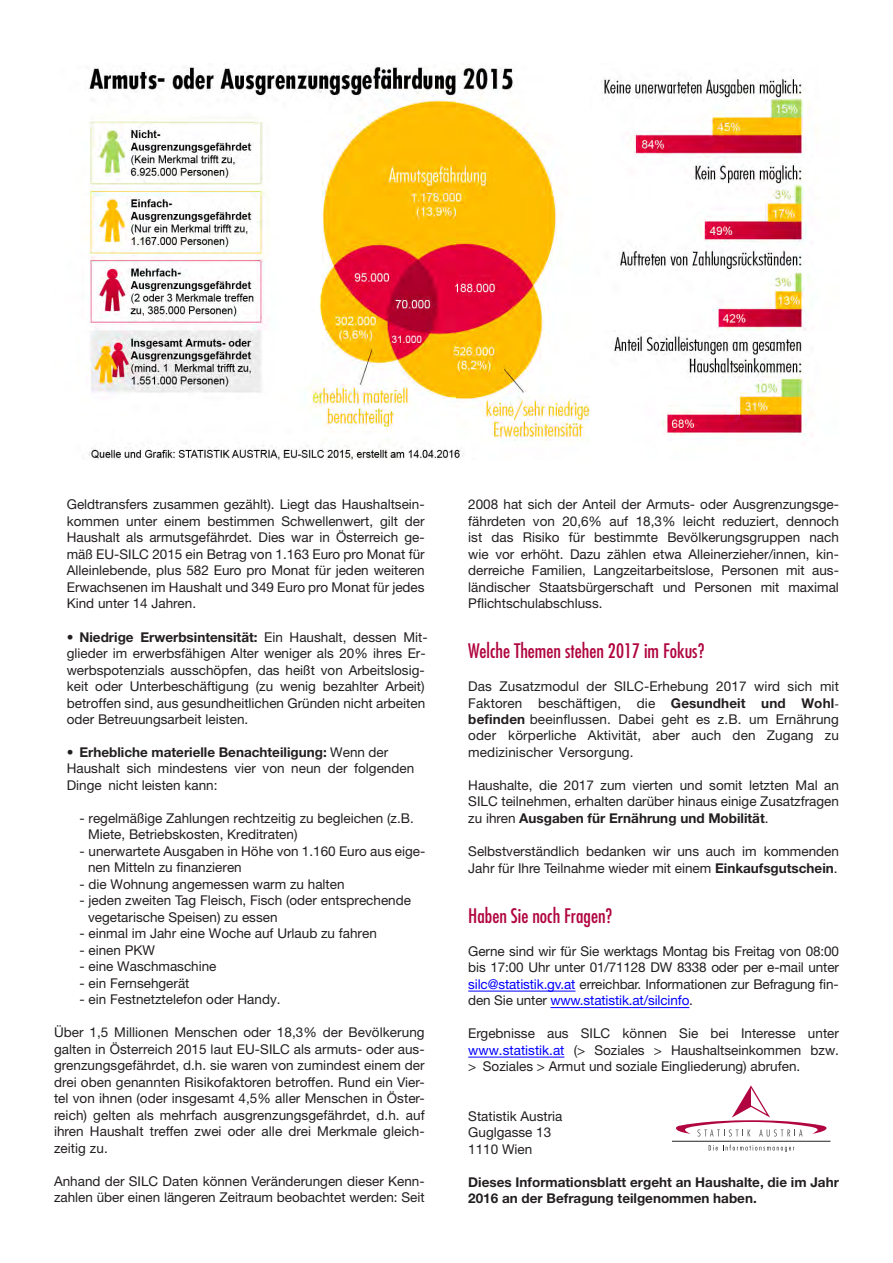
<style>
.page{position:relative;width:893px;height:1263px;background:#fff}
.page>*{position:absolute;margin:0;border:0;box-sizing:border-box;transform-origin:0 0}
.Fett{font:condensed 19.5px "Futura";color:#b00540}
.Fett-2{font:13.5px/16.5px "Helvetica Neue";color:#231f20;text-align:justify}
.Fliesstext{font:13.5px/16.5px "Helvetica Neue";color:#231f20;text-align:justify}
.Aufzählungen_2{font:13.5px/16.5px "Helvetica Neue";color:#231f20}
.Fett-3{font:700 13.5px/16.5px "Helvetica Neue LT Pro";color:#231f20}
.s1{font-family:"Helvetica Neue LT Pro";font-weight:700}
.s2{color:#00f}
</style>
<div class="page">
<img style="left:87px;top:66px;width:730px;height:394px">
<svg style="left:709px;top:1145px;width:85px;height:7px"></svg>
<svg style="left:676px;top:1085px;width:150px;height:51px"></svg>
<hr style="left:672px;top:1141px;width:158px;height:1px;background:#231f20">
<hr style="left:468px;top:991px;width:107px;height:1px;background:#00f">
<hr style="left:550px;top:1007px;width:139px;height:1px;background:#00f">
<hr style="left:468px;top:1057px;width:96px;height:1px;background:#00f">
<p class="Fliesstext" style="left:67px;top:496px;width:359px">Geldtransfers zusammen gezählt). Liegt das Haushaltsein&shy;kommen unter einem bestimmen Schwellenwert, gilt der Haushalt als armutsgefährdet. Dies war in Österreich ge&shy;mäß EU-SILC 2015 ein Betrag von 1.163 Euro pro Monat für Alleinlebende, plus 582 Euro pro Monat für jeden weiteren Erwachsenen im Haushalt und 349 Euro pro Monat für jedes Kind unter 14 Jahren.</p>
<p class="Aufzählungen_2" style="left:67px;top:628px;width:362px">• <span class="s1">Niedrige Erwerbsintensität:</span> Ein Haushalt, dessen Mit&shy;glieder im erwerbsfähigen Alter weniger als 20% ihres Er&shy;werbspotenzials ausschöpfen, das heißt von Arbeitslosig&shy;keit oder Unterbeschäftigung (zu wenig bezahlter Arbeit) betroffen sind, aus gesundheitlichen Gründen nicht arbeiten oder Betreuungsarbeit leisten.</p>
<p class="Aufzählungen_2" style="left:67px;top:743px;width:349px">• <span class="s1">Erhebliche materielle Benachteiligung:</span> Wenn der<br>Haushalt sich mindestens vier von neun der folgenden<br>Dinge nicht leisten kann:</p>
<p class="Aufzählungen_2" style="left:88px;top:809px;width:327px;text-indent:-8px">- regelmäßige Zahlungen rechtzeitig zu begleichen (z.B.<br>Miete, Betriebskosten, Kreditraten)</p>
<p class="Aufzählungen_2" style="left:88px;top:842px;width:339px;text-indent:-8px">- unerwartete Ausgaben in Höhe von 1.160 Euro aus eige&shy;nen Mitteln zu finanzieren</p>
<p class="Aufzählungen_2" style="left:80px;top:875px;width:267px">- die Wohnung angemessen warm zu halten</p>
<p class="Aufzählungen_2" style="left:88px;top:892px;width:325px;text-indent:-8px">- jeden zweiten Tag Fleisch, Fisch (oder entsprechende vegetarische Speisen) zu essen</p>
<p class="Aufzählungen_2" style="left:80px;top:925px;width:299px">- einmal im Jahr eine Woche auf Urlaub zu fahren</p>
<p class="Aufzählungen_2" style="left:80px;top:941px;width:77px">- einen PKW</p>
<p class="Aufzählungen_2" style="left:80px;top:958px;width:139px">- eine Waschmaschine</p>
<p class="Aufzählungen_2" style="left:80px;top:974px;width:112px">- ein Fernsehgerät</p>
<p class="Aufzählungen_2" style="left:80px;top:991px;width:203px">- ein Festnetztelefon oder Handy.</p>
<p class="Fliesstext" style="left:54px;top:1024px;width:372px">Über 1,5 Millionen Menschen oder 18,3% der Bevölkerung galten in Österreich 2015 laut EU-SILC als armuts- oder aus&shy;grenzungsgefährdet, d.h. sie waren von zumindest einem der drei oben genannten Risikofaktoren betroffen. Rund ein Vier&shy;tel von ihnen (oder insgesamt 4,5% aller Menschen in Öster&shy;reich) gelten als mehrfach ausgrenzungsgefährdet, d.h. auf ihren Haushalt treffen zwei oder alle drei Merkmale gleich&shy;zeitig zu.</p>
<p class="Fliesstext" style="left:54px;top:1173px;width:372px">Anhand der SILC Daten können Veränderungen dieser Kenn&shy;zahlen über einen längeren Zeitraum beobachtet werden: Seit</p>
<p class="Fett-2" style="left:468px;top:496px;width:372px">2008 hat sich der Anteil der Armuts- oder Ausgrenzungsge&shy;fährdeten von 20,6% auf 18,3% leicht reduziert, dennoch ist das Risiko für bestimmte Bevölkerungsgruppen nach wie vor erhöht. Dazu zählen etwa Alleinerzieher/innen, kin&shy;derreiche Familien, Langzeitarbeitslose, Personen mit aus&shy;ländischer Staatsbürgerschaft und Personen mit maximal Pflichtschulabschluss.</p>
<p class="Fett" style="left:468px;top:639px;width:238px">Welche Themen stehen 2017 im Fokus?</p>
<p class="Fett-2" style="left:468px;top:678px;width:372px">Das Zusatzmodul der SILC-Erhebung 2017 wird sich mit Faktoren beschäftigen, die <span class="s1">Gesundheit und Wohl&shy;befinden</span> beeinflussen. Dabei geht es z.B. um Ernährung oder körperliche Aktivität, aber auch den Zugang zu medizinischer Versorgung.</p>
<p class="Fett-2" style="left:468px;top:776px;width:372px">Haushalte, die 2017 zum vierten und somit letzten Mal an SILC teilnehmen, erhalten darüber hinaus einige Zusatzfragen zu ihren <span class="s1">Ausgaben für Ernährung und Mobilität</span>.</p>
<p class="Fett-2" style="left:468px;top:843px;width:372px">Selbstverständlich bedanken wir uns auch im kommenden<br>Jahr für Ihre Teilnahme wieder mit einem <span class="s1">Einkaufsgutschein</span>.</p>
<p class="Fett" style="left:468px;top:904px;width:145px">Haben Sie noch Fragen?</p>
<p class="Fett-2" style="left:468px;top:942px;width:372px">Gerne sind wir für Sie werktags Montag bis Freitag von 08:00 bis 17:00 Uhr unter 01/71128 DW 8338 oder per e-mail unter <span class="s2">silc@statistik.gv.at</span> erreichbar. Informationen zur Befragung fin&shy;den Sie unter <span class="s2">www.statistik.at/silcinfo</span>.</p>
<p class="Fett-2" style="left:468px;top:1025px;width:372px">Ergebnisse aus SILC können Sie bei Interesse unter <span class="s2">www.statistik.at</span> (&gt; Soziales &gt; Haushaltseinkommen bzw. &gt; Soziales &gt; Armut und soziale Eingliederung) abrufen.</p>
<p class="Fett-2" style="left:468px;top:1107px;width:96px;text-align:left">Statistik Austria<br>Guglgasse 13<br>1110 Wien</p>
<p class="Fett-3" style="left:468px;top:1173px;width:372px">Dieses Informationsblatt ergeht an Haushalte, die im Jahr<br>2016 an der Befragung teilgenommen haben.</p>
</div>
